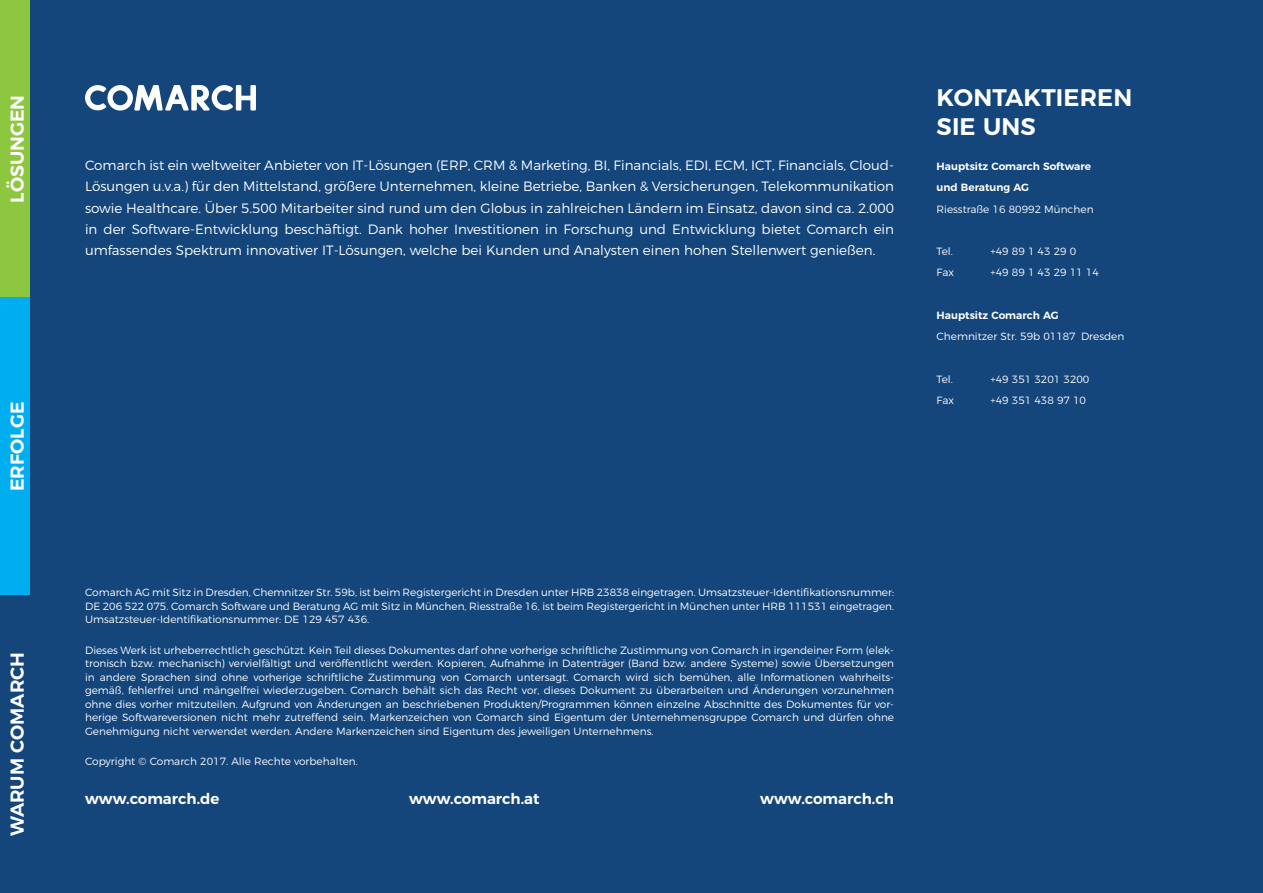
<style>
.page{position:relative;width:1263px;height:893px;background:#14467c}
.page>*{position:absolute;margin:0;border:0;box-sizing:border-box;transform-origin:0 0}
.t1{font:600 24px/28.8px "Montserrat";letter-spacing:.005em;color:#fff}
.t2{font:600 18.75px "Montserrat";color:#fff}
.t3{font:600 15px "Montserrat";color:#fff}
.t4{font:300 13.5px/21.3px "Montserrat";color:#fff;text-align:justify}
.t5{font:300 10.5px/13.5px "Montserrat";color:#fff;text-align:justify}
.t6{font:600 10.5px/21.3px "Montserrat";color:#fff}
</style>
<div class="page">
<svg style="left:85px;top:85px;width:171px;height:26px"></svg>
<div style="left:0;top:0;width:30px;height:298px;background:#8dc63f"></div>
<div style="left:0;top:298px;width:30px;height:297px;background:#00aeef"></div>
<h2 class="t2" style="left:2px;top:203px;width:109px;rotate:-90deg">LÖSUNGEN</h2>
<h2 class="t2" style="left:2px;top:491px;width:91px;rotate:-90deg">ERFOLGE</h2>
<h2 class="t2" style="left:2px;top:836px;width:186px;rotate:-90deg">WARUM COMARCH</h2>
<p class="t4" style="left:85px;top:153px;width:810px">Comarch ist ein weltweiter Anbieter von IT-Lösungen (ERP, CRM &amp; Marketing, BI, Financials, EDI, ECM, ICT, Financials, Cloud-Lösungen u.v.a.) für den Mittelstand, größere Unternehmen, kleine Betriebe, Banken &amp; Versicherungen, Telekommunikation sowie Healthcare. Über 5.500 Mitarbeiter sind rund um den Globus in zahlreichen Ländern im Einsatz, davon sind ca. 2.000 in der Software-Entwicklung beschäftigt. Dank hoher Investitionen in Forschung und Entwicklung bietet Comarch ein umfassendes Spektrum innovativer IT-Lösungen, welche bei Kunden und Analysten einen hohen Stellenwert genießen.</p>
<h1 class="t1" style="left:936px;top:81px;width:197px">KONTAKTIEREN<br>SIE UNS</h1>
<p class="t6" style="left:936px;top:155px;width:156px">Hauptsitz Comarch Software und Beratung AG</p>
<p class="t5" style="left:936px;top:201px;width:158px">Riesstraße 16 80992 München</p>
<p class="t5" style="left:936px;top:244px;width:18px">Tel.</p>
<p class="t5" style="left:990px;top:244px;width:87px">+49 89 1 43 29 0</p>
<p class="t5" style="left:936px;top:265px;width:19px">Fax</p>
<p class="t5" style="left:990px;top:265px;width:110px">+49 89 1 43 29 11 14</p>
<p class="t6" style="left:936px;top:304px;width:123px">Hauptsitz Comarch AG</p>
<p class="t5" style="left:936px;top:329px;width:189px">Chemnitzer Str. 59b 01187 Dresden</p>
<p class="t5" style="left:936px;top:371px;width:18px">Tel.</p>
<p class="t5" style="left:990px;top:371px;width:100px">+49 351 3201 3200</p>
<p class="t5" style="left:936px;top:393px;width:19px">Fax</p>
<p class="t5" style="left:990px;top:393px;width:97px">+49 351 438 97 10</p>
<p class="t5" style="left:85px;top:585px;width:811px">Comarch AG mit Sitz in Dresden, Chemnitzer Str. 59b, ist beim Registergericht in Dresden unter HRB 23838 eingetragen. Umsatzsteuer-Identifikationsnummer:<br>DE 206 522 075. Comarch Software und Beratung AG mit Sitz in München, Riesstraße 16, ist beim Registergericht in München unter HRB 111531 eingetragen.<br>Umsatzsteuer-Identifikationsnummer: DE 129 457 436.</p>
<p class="t5" style="left:85px;top:642px;width:810px">Dieses Werk ist urheberrechtlich geschützt. Kein Teil dieses Dokumentes darf ohne vorherige schriftliche Zustimmung von Comarch in irgendeiner Form (elek&shy;tronisch bzw. mechanisch) vervielfältigt und veröffentlicht werden. Kopieren, Aufnahme in Datenträger (Band bzw. andere Systeme) sowie Übersetzungen in andere Sprachen sind ohne vorherige schriftliche Zustimmung von Comarch untersagt. Comarch wird sich bemühen, alle Informationen wahrheits&shy;gemäß, fehlerfrei und mängelfrei wiederzugeben. Comarch behält sich das Recht vor, dieses Dokument zu überarbeiten und Änderungen vorzunehmen ohne dies vorher mitzuteilen. Aufgrund von Änderungen an beschriebenen Produkten/Programmen können einzelne Abschnitte des Dokumentes für vor&shy;herige Softwareversionen nicht mehr zutreffend sein. Markenzeichen von Comarch sind Eigentum der Unternehmensgruppe Comarch und dürfen ohne Genehmigung nicht verwendet werden. Andere Markenzeichen sind Eigentum des jeweiligen Unternehmens.</p>
<p class="t5" style="left:85px;top:754px;width:274px">Copyright © Comarch 2017. Alle Rechte vorbehalten.</p>
<h3 class="t3" style="left:85px;top:786px;width:136px">www.comarch.de</h3>
<h3 class="t3" style="left:409px;top:786px;width:132px">www.comarch.at</h3>
<h3 class="t3" style="left:760px;top:786px;width:135px">www.comarch.ch</h3>
</div>
